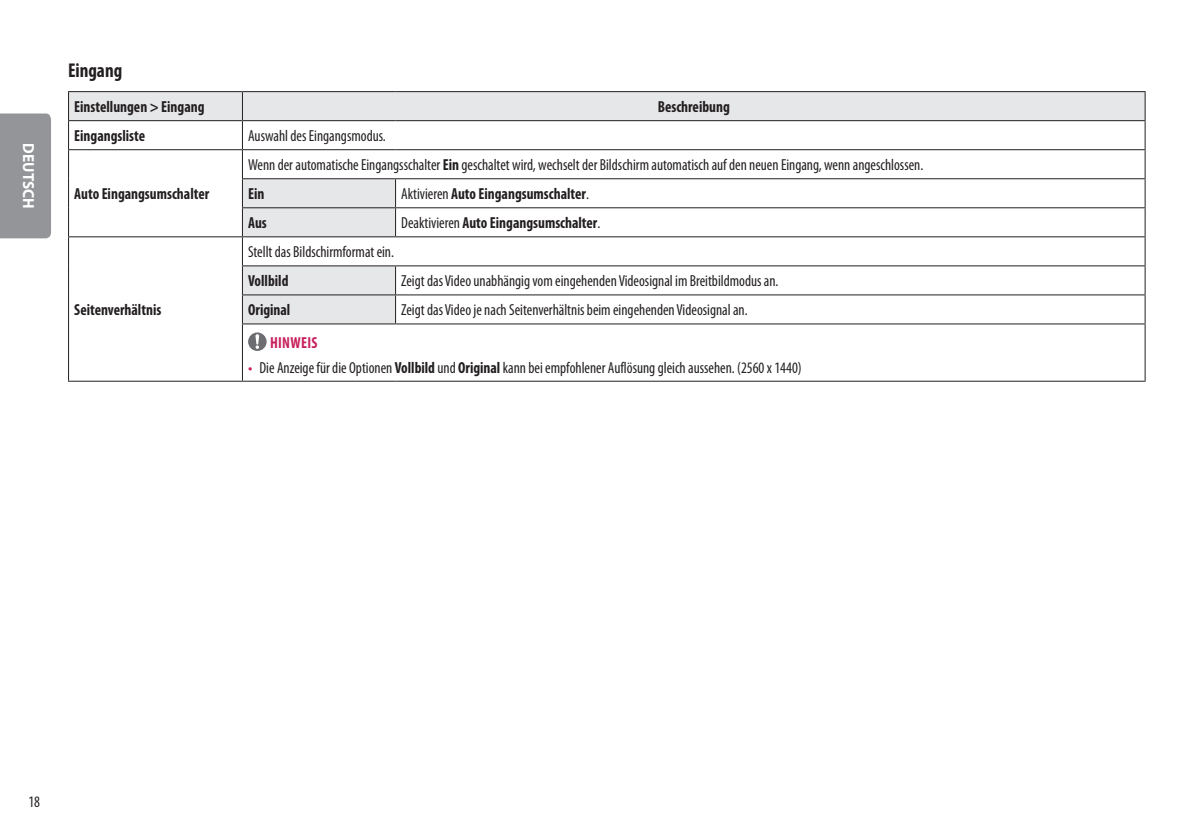
<style>
.page{position:relative;width:1191px;height:840px;background:#fff}
.page>*{position:absolute;margin:0;border:0;box-sizing:border-box;transform-origin:0 0}
.Title3{font:700 condensed 20px "Myriad Pro";color:#231f20;scale:.95 1}
.Body{font:condensed 16px "Myriad Pro";color:#231f20;scale:.95 1}
.Body_Bold{font:700 condensed 16px "Myriad Pro";color:#231f20;scale:.95 1}
.Body-2{font:700 condensed 16px "Myriad Pro";color:#231f20;scale:.95 1}
.Body_Bold_Center{font:700 condensed 16px "Myriad Pro";color:#231f20;scale:.95 1}
.t1{font:700 16px "Myriad Pro";color:#fff;scale:.95 1}
.Warning{font:700 condensed 16px "Myriad Pro";letter-spacing:.02em;color:#c8205d;scale:.95 1}
.s1{font-weight:700}
.s2{font-weight:400}
.s3{font-family:"LG Smart";font-stretch:normal;color:#c8205d}
</style>
<div class="page">
<div style="left:0;top:113px;width:51px;height:125px;background:#939598"></div>
<div style="left:69px;top:92px;width:1075px;height:28px;background:#e6e7e9"></div>
<svg style="left:69px;top:121px;width:1075px;height:259px"></svg>
<hr style="left:242px;top:178px;width:153px;height:1px;background:#231f20">
<hr style="left:242px;top:207px;width:153px;height:1px;background:#231f20">
<svg style="left:395px;top:179px;width:1px;height:57px"></svg>
<hr style="left:242px;top:236px;width:153px;height:1px;background:#231f20">
<hr style="left:68px;top:91px;width:174px;height:1px;background:#231f20">
<hr style="left:242px;top:91px;width:153px;height:1px;background:#231f20">
<hr style="left:395px;top:91px;width:750px;height:1px;background:#231f20">
<hr style="left:1144px;top:324px;width:1px;height:56px;background:#231f20">
<hr style="left:68px;top:236px;width:174px;height:1px;background:#231f20">
<hr style="left:68px;top:380px;width:174px;height:1px;background:#231f20">
<hr style="left:242px;top:120px;width:153px;height:1px;background:#231f20">
<hr style="left:395px;top:120px;width:750px;height:1px;background:#231f20">
<hr style="left:242px;top:149px;width:153px;height:1px;background:#231f20">
<hr style="left:395px;top:149px;width:750px;height:1px;background:#231f20">
<hr style="left:395px;top:178px;width:750px;height:1px;background:#231f20">
<hr style="left:395px;top:265px;width:750px;height:1px;background:#231f20">
<hr style="left:242px;top:380px;width:153px;height:1px;background:#231f20">
<hr style="left:395px;top:380px;width:750px;height:1px;background:#231f20">
<hr style="left:242px;top:265px;width:153px;height:1px;background:#231f20">
<hr style="left:242px;top:294px;width:153px;height:1px;background:#231f20">
<svg style="left:395px;top:266px;width:1px;height:57px"></svg>
<hr style="left:68px;top:120px;width:174px;height:1px;background:#231f20">
<hr style="left:242px;top:324px;width:1px;height:56px;background:#231f20">
<hr style="left:68px;top:149px;width:174px;height:1px;background:#231f20">
<svg style="left:68px;top:92px;width:1px;height:232px"></svg>
<svg style="left:242px;top:92px;width:1px;height:231px"></svg>
<hr style="left:68px;top:324px;width:1px;height:56px;background:#231f20">
<hr style="left:395px;top:207px;width:750px;height:1px;background:#231f20">
<hr style="left:395px;top:294px;width:750px;height:1px;background:#231f20">
<svg style="left:1144px;top:92px;width:1px;height:231px"></svg>
<hr style="left:395px;top:236px;width:750px;height:1px;background:#231f20">
<hr style="left:242px;top:323px;width:153px;height:1px;background:#231f20">
<hr style="left:395px;top:323px;width:750px;height:1px;background:#231f20">
<svg style="left:248px;top:332px;width:18px;height:19px"></svg>
<p class="t1" style="left:39px;top:143px;width:70px;rotate:90deg">DEUTSCH</p>
<p class="Title3" style="left:68px;top:58px;width:58px">Eingang</p>
<p class="Body_Bold" style="left:74px;top:97px;width:139px">Einstellungen &gt; Eingang</p>
<p class="Body_Bold_Center" style="left:657px;top:97px;width:77px">Beschreibung</p>
<p class="Body_Bold" style="left:74px;top:126px;width:76px">Eingangsliste</p>
<p class="Body" style="left:248px;top:126px;width:147px">Auswahl des Eingangsmodus.</p>
<p class="Body_Bold" style="left:74px;top:184px;width:144px">Auto Eingangsumschalter</p>
<p class="Body_Bold" style="left:74px;top:299px;width:93px">Seitenverhältnis</p>
<p class="Body" style="left:248px;top:155px;width:712px">Wenn der automatische Eingangsschalter <span class="s1">Ein</span> geschaltet wird, wechselt der Bildschirm automatisch auf den neuen Eingang, wenn angeschlossen.</p>
<p class="Body_Bold" style="left:248px;top:184px;width:19px">Ein</p>
<p class="Body-2" style="left:401px;top:184px;width:199px"><span class="s2">Aktivieren</span> Auto Eingangsumschalter<span class="s2">.</span></p>
<p class="Body_Bold" style="left:248px;top:213px;width:21px">Aus</p>
<p class="Body-2" style="left:401px;top:213px;width:211px"><span class="s2">Deaktivieren</span> Auto Eingangsumschalter<span class="s2">.</span></p>
<p class="Body" style="left:248px;top:242px;width:155px">Stellt das Bildschirmformat ein.</p>
<p class="Body_Bold" style="left:248px;top:271px;width:44px">Vollbild</p>
<p class="Body" style="left:401px;top:271px;width:399px">Zeigt das Video unabhängig vom eingehenden Videosignal im Breitbildmodus an.</p>
<p class="Body_Bold" style="left:248px;top:300px;width:46px">Original</p>
<p class="Body" style="left:401px;top:300px;width:366px">Zeigt das Video je nach Seitenverhältnis beim eingehenden Videosignal an.</p>
<p class="Warning" style="left:270px;top:332px;width:51px">HINWEIS</p>
<p class="Body" style="left:248px;top:357px;width:584px"><span class="s3">•</span> Die Anzeige für die Optionen <span class="s1">Vollbild</span> und <span class="s1">Original</span> kann bei empfohlener Auflösung gleich aussehen. (2560 x 1440)</p>
<p class="Body" style="left:28px;top:791px;width:14px">18</p>
</div>
